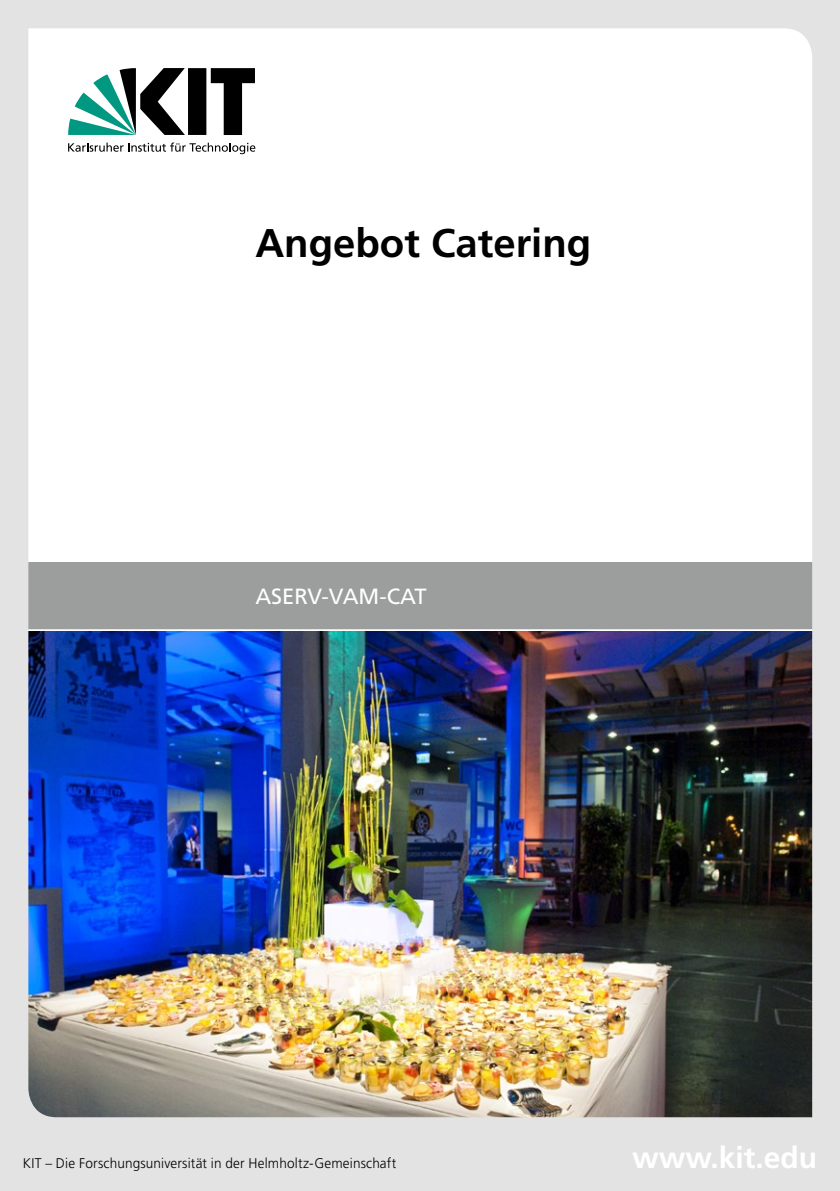
<style>
.page{position:relative;width:840px;height:1191px;background:#fff}
.page>*{position:absolute;margin:0;border:0;box-sizing:border-box;transform-origin:0 0}
.t1{font:700 40px "Frutiger LT Std";color:#000}
.t2{font:700 30px "Frutiger LT Std";color:#fff}
.t3{font:22px "Frutiger LT Std";color:#fff}
.t4{font:300 14px "Frutiger LT Std";letter-spacing:.01em;color:#000}
</style>
<div class="page">
<img style="left:0;top:0;width:839px;height:1191px">
<h1 class="t1" style="left:255px;top:219px;width:337px">Angebot Catering</h1>
<h3 class="t3" style="left:255px;top:584px;width:173px">ASERV-VAM-CAT</h3>
<p class="t4" style="left:23px;top:1155px;width:375px">KIT – Die Forschungsuniversität in der Helmholtz-Gemeinschaft</p>
<h2 class="t2" style="left:631px;top:1140px;width:187px">www.kit.edu</h2>
</div>
